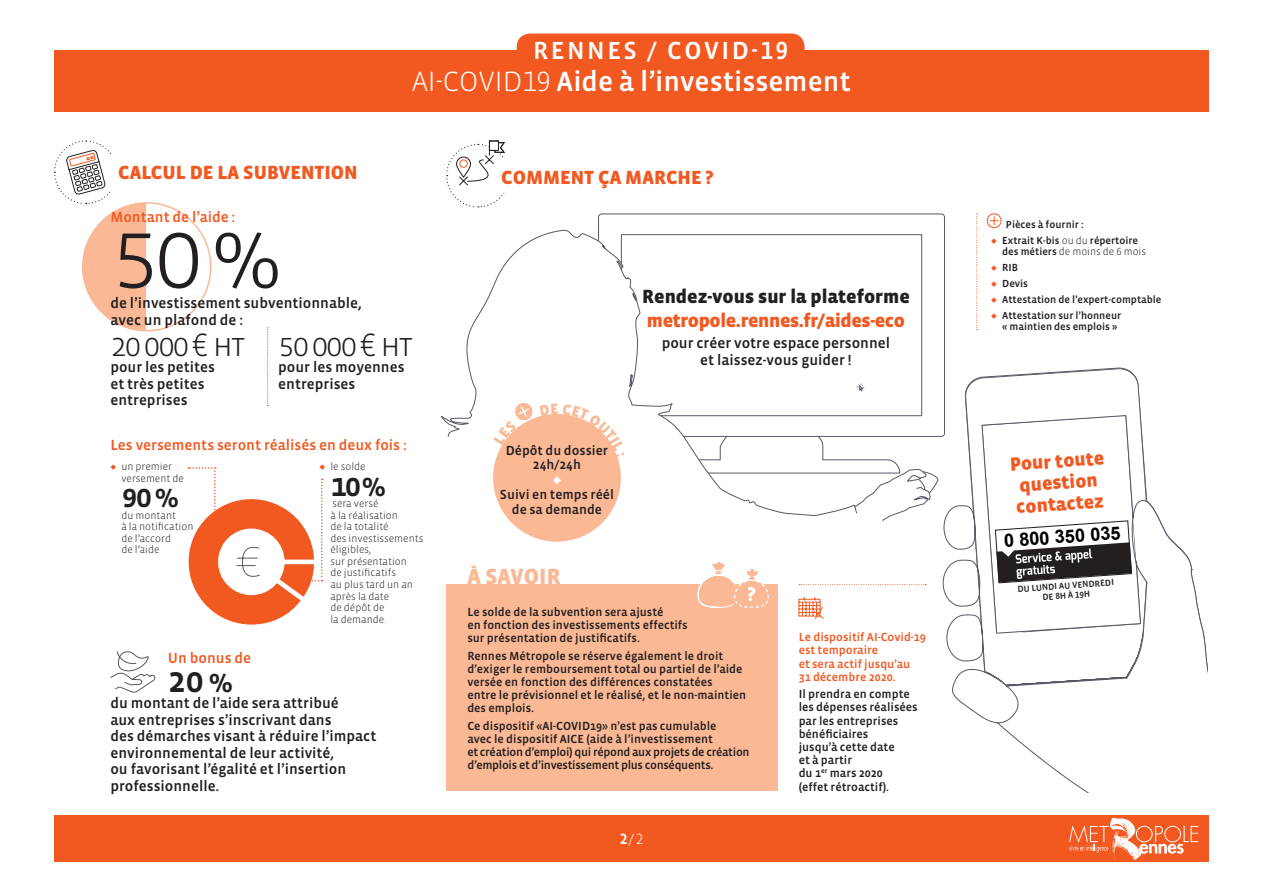
<style>
.page{position:relative;width:1263px;height:893px;background:#fff}
.page>*{position:absolute;margin:0;border:0;box-sizing:border-box;transform-origin:0 0}
.GC_-_Listes_N1{font:300 99px "Vista Sans OT";color:#231f20}
.GC_-_Listes_N1-2{font:500 36px "Vista Sans OT";color:#231f20}
.GC_-_Listes_N1-3{font:300 33px "Vista Sans OT";letter-spacing:-.06em;color:#231f20}
.t1{font:500 33px "Vista Sans OT";color:#231f20}
.t2{font:500 28.5px "Vista Sans OT";color:#fff}
.t3{font:500 25.35px "Vista Sans OT";letter-spacing:.1em;color:#fff}
.GC_-_Titre_partie{font:900 22.5px "Vista Sans OT";color:#fab994}
.GC_-_Titre_partie-2{font:900 19.5px/21.5px "Vista Sans OT";color:#f15921}
.GC_-_Titre_partie-3{font:900 19.5px "Vista Sans OT";letter-spacing:-.02em;color:#f15921}
.GC_-_Titre_partie-4{font:900 19.5px "Vista Sans OT";color:#231f20}
.t4{font:700 18.3px "Arial";color:#000}
.GC_-_Listes_N1-4{font:500 15px/16.5px "Vista Sans OT";color:#231f20}
.GC_-_Listes_N1-5{font:500 15px "Vista Sans OT";color:#f15921}
.GC_-_Texte_courant{font:500 15px/16.5px "Vista Sans OT";color:#231f20;text-align:center}
.t5{font:300 15px "Vista Sans OT";color:#fff}
.GC_-_Listes_N1-6{font:500 13.5px/14.9px "Vista Sans OT";color:#231f20;text-align:center}
.GC_-_Texte_courant-2{font:500 12px/13.2px "Vista Sans OT";color:#231f20}
.GC_-_Texte_courant-3{font:500 12px/13.2px "Vista Sans OT";letter-spacing:-.025em;color:#231f20}
.GC_-_Texte_courant-4{font:500 12px/13.2px "Vista Sans OT";color:#f15921}
.t6{font:300 10.5px/11.6px "Vista Sans OT";color:#231f20}
.GC_-_Listes_N1-7{font:500 10.5px/11.6px "Vista Sans OT";color:#231f20}
.GC_-_Titre_partie-5{font:500 9px/9.9px "Vista Sans OT";color:#231f20;text-align:center}
.s1{font-weight:300}
.s2{font-size:33px}
.s3{font-weight:500}
</style>
<div class="page">
<svg style="left:54px;top:140px;width:92px;height:191px"></svg>
<svg style="left:267px;top:328px;width:2px;height:78px"></svg>
<svg style="left:110px;top:651px;width:46px;height:42px"></svg>
<div style="left:621px;top:234px;width:301px;height:182px;background:#fff;border:1px solid #585867"></div>
<svg style="left:440px;top:229px;width:348px;height:278px"></svg>
<svg style="left:642px;top:433px;width:299px;height:88px"></svg>
<svg style="left:857px;top:383px;width:7px;height:9px"></svg>
<svg style="left:446px;top:140px;width:59px;height:68px"></svg>
<div style="left:987px;top:214px;width:14px;height:14px;border:1px solid #f15921;border-radius:50%"></div>
<svg style="left:990px;top:216px;width:9px;height:9px"></svg>
<svg style="left:976px;top:214px;width:2px;height:116px"></svg>
<div style="left:493px;top:414px;width:128px;height:128px;background:#fab994;border-radius:50%"></div>
<svg style="left:553px;top:476px;width:8px;height:8px"></svg>
<svg style="left:942px;top:368px;width:199px;height:425px"></svg>
<svg style="left:981px;top:414px;width:227px;height:266px"></svg>
<div style="left:446px;top:584px;width:332px;height:207px;background:#fab994"></div>
<svg style="left:698px;top:562px;width:71px;height:46px"></svg>
<svg style="left:799px;top:584px;width:127px;height:1px"></svg>
<svg style="left:798px;top:597px;width:26px;height:22px"></svg>
<div style="left:54px;top:50px;width:1155px;height:61px;background:#f15921"></div>
<div style="left:517px;top:34px;width:288px;height:32px;background:#f15921;border-radius:14px"></div>
<div style="left:54px;top:815px;width:1155px;height:47px;background:#f15921"></div>
<svg style="left:1069px;top:818px;width:129px;height:42px"></svg>
<svg style="left:187px;top:467px;width:137px;height:158px"></svg>
<svg style="left:494px;top:401px;width:40px;height:44px"></svg>
<svg style="left:540px;top:404px;width:84px;height:54px"></svg>
<h3 class="t3" style="left:533px;top:37px;width:257px">RENNES / COVID-19</h3>
<h3 class="t2" style="left:412px;top:67px;width:440px"><span class="s1">AI-COVID19</span> Aide à l’investissement</h3>
<p class="GC_-_Titre_partie-2" style="left:118px;top:162px;width:241px">CALCUL DE LA SUBVENTION</p>
<p class="GC_-_Listes_N1-5" style="left:110px;top:209px;width:126px">Montant de l’aide :</p>
<p class="GC_-_Listes_N1" style="left:110px;top:203px;width:174px">50 %</p>
<p class="GC_-_Listes_N1-4" style="left:110px;top:295px;width:253px">de l’investissement subventionnable, avec un plafond de :</p>
<p class="GC_-_Listes_N1-3" style="left:110px;top:328px;width:136px">20 000 € HT</p>
<p class="GC_-_Listes_N1-4" style="left:110px;top:359px;width:106px">pour les petites et très petites entreprises</p>
<p class="GC_-_Listes_N1-3" style="left:278px;top:328px;width:136px">50 000 € HT</p>
<p class="GC_-_Listes_N1-4" style="left:278px;top:359px;width:128px">pour les moyennes entreprises</p>
<p class="GC_-_Listes_N1-5" style="left:110px;top:437px;width:298px">Les versements seront réalisés en deux fois :</p>
<p class="t6" style="left:121px;top:461px;width:64px">un premier versement de</p>
<p class="t1" style="left:121px;top:479px;width:60px">90%</p>
<p class="t6" style="left:121px;top:509px;width:74px">du montant<br>à la notification de l’accord<br>de l’aide</p>
<p class="t6" style="left:330px;top:461px;width:37px">le solde</p>
<p class="t1" style="left:330px;top:467px;width:58px">10%</p>
<p class="t6" style="left:330px;top:498px;width:94px">sera versé<br>à la réalisation<br>de la totalité<br>des investissements éligibles,<br>sur présentation<br>de justificatifs<br>au plus tard un an après la date<br>de dépôt de<br>la demande.</p>
<p class="GC_-_Listes_N1-5" style="left:168px;top:650px;width:85px">Un bonus de</p>
<p class="GC_-_Listes_N1-2" style="left:168px;top:661px;width:67px">20<span class="s2">%</span></p>
<p class="GC_-_Listes_N1-4" style="left:110px;top:695px;width:267px">du montant de l’aide sera attribué<br>aux entreprises s’inscrivant dans<br>des démarches visant à réduire l’impact environnemental de leur activité,<br>ou favorisant l’égalité et l’insertion professionnelle.</p>
<p class="GC_-_Titre_partie-2" style="left:501px;top:167px;width:214px">COMMENT ÇA MARCHE ?</p>
<p class="GC_-_Listes_N1-6" style="left:506px;top:443px;width:104px">Dépôt du dossier</p>
<p class="GC_-_Listes_N1-6" style="left:533px;top:458px;width:50px">24h/24h</p>
<p class="GC_-_Listes_N1-6" style="left:500px;top:487px;width:116px">Suivi en temps réél de sa demande</p>
<p class="GC_-_Titre_partie" style="left:467px;top:565px;width:95px">À SAVOIR</p>
<p class="GC_-_Titre_partie-4" style="left:642px;top:286px;width:269px">Rendez-vous sur la plateforme</p>
<p class="GC_-_Titre_partie-3" style="left:647px;top:311px;width:260px">metropole.rennes.fr/aides-eco</p>
<p class="GC_-_Texte_courant" style="left:662px;top:335px;width:230px">pour créer votre espace personnel et laissez-vous guider !</p>
<p class="GC_-_Texte_courant-2" style="left:467px;top:605px;width:222px">Le solde de la subvention sera ajusté<br>en fonction des investissements effectifs sur présentation de justificatifs.</p>
<p class="GC_-_Texte_courant-2" style="left:467px;top:649px;width:280px">Rennes Métropole se réserve également le droit d’exiger le remboursement total ou partiel de l’aide versée en fonction des différences constatées<br>entre le prévisionnel et le réalisé, et le non-maintien des emplois.</p>
<p class="GC_-_Texte_courant-3" style="left:467px;top:719px;width:284px">Ce dispositif «AI-COVID19» n’est pas cumulable<br>avec le dispositif AICE (aide à l’investissement<br>et création d’emploi) qui répond aux projets de création d’emplois et d’investissement plus conséquents.</p>
<p class="t5" style="left:620px;top:832px;width:25px"><span class="s3">2</span>/2</p>
<p class="GC_-_Texte_courant-4" style="left:799px;top:631px;width:129px">Le dispositif AI-Covid-19 est temporaire<br>et sera actif jusqu’au<br>31 décembre 2020.</p>
<p class="GC_-_Texte_courant-2" style="left:799px;top:688px;width:121px">Il prendra en compte les dépenses réalisées par les entreprises bénéficiaires<br>jusqu’à cette date<br>et à partir<br>du 1<sup>er</sup> mars 2020<br>(effet rétroactif).</p>
<p class="GC_-_Listes_N1-7" style="left:1006px;top:219px;width:79px">Pièces à fournir :</p>
<p class="GC_-_Listes_N1-7" style="left:1002px;top:235px;width:145px">Extrait K-bis <span class="s1">ou du</span> répertoire des métiers <span class="s1">de moins de 6 mois</span></p>
<p class="GC_-_Listes_N1-7" style="left:1002px;top:262px;width:17px">RIB</p>
<p class="GC_-_Listes_N1-7" style="left:1002px;top:278px;width:27px">Devis</p>
<p class="GC_-_Listes_N1-7" style="left:1002px;top:294px;width:161px">Attestation de l’expert-comptable</p>
<p class="GC_-_Listes_N1-7" style="left:1002px;top:309px;width:121px">Attestation sur l’honneur « maintien des emplois »</p>
<p class="GC_-_Titre_partie-2" style="left:1009px;top:454px;width:96px;rotate:-4deg">Pour toute question contactez</p>
<h3 class="t4" style="left:1003px;top:528px;width:118px;rotate:-4deg">0 800 350 035</h3>
<p class="GC_-_Titre_partie-5" style="left:1017px;top:584px;width:98px;rotate:-4deg">DU LUNDI AU VENDREDI<br>DE 8H À 19H</p>
</div>
